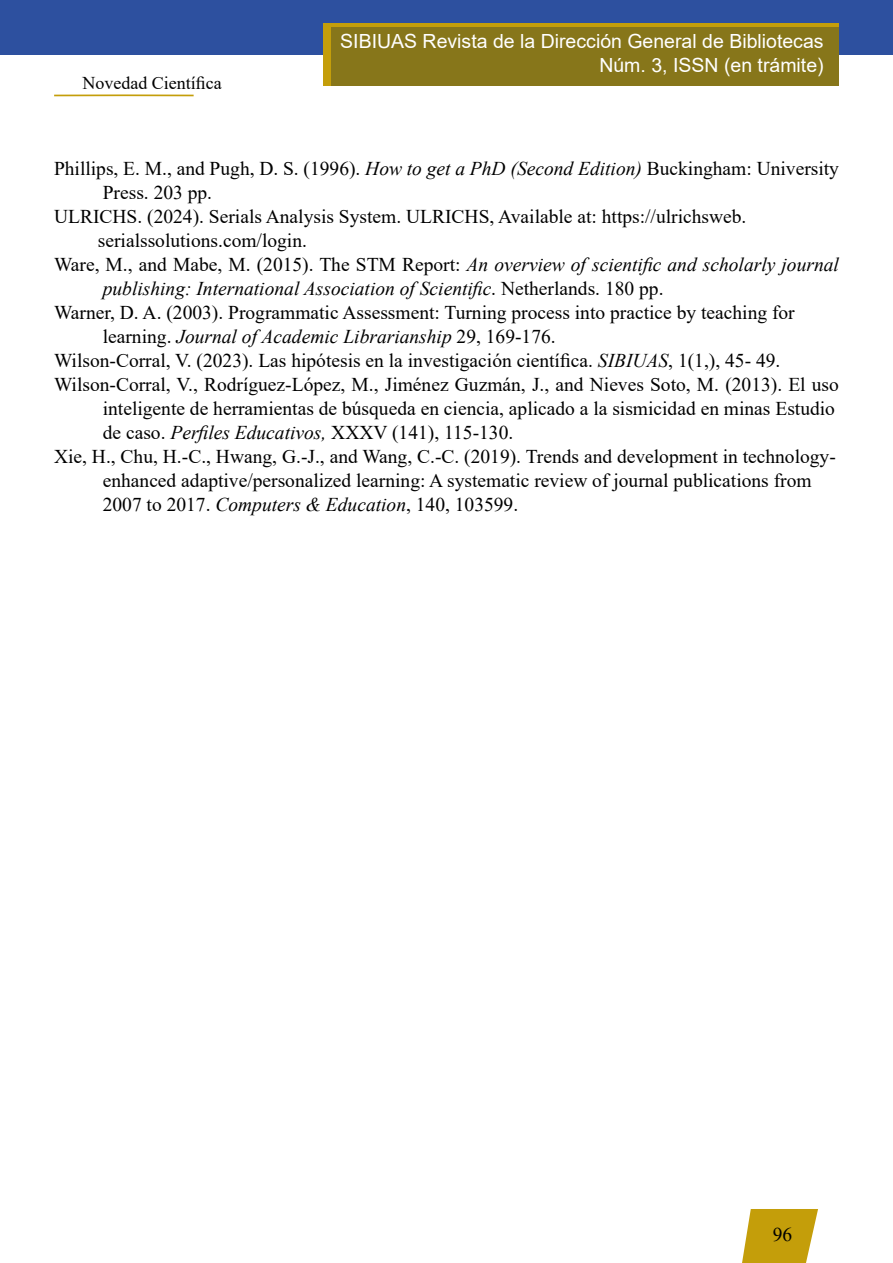
<style>
.page{position:relative;width:893px;height:1263px;background:#fff}
.page>*{position:absolute;margin:0;border:0;box-sizing:border-box;transform-origin:0 0}
.t1{font:19.5px "Times New Roman";color:#000}
.t2{font:italic 19.5px "Times New Roman";color:#000}
.t3{font:19.5px/24px "Arial";color:#fff;text-align:right}
.t4{font:18px "Times New Roman";color:#000}
.s1{font-style:italic}
.s2{font-style:normal}
</style>
<div class="page">
<svg style="left:54px;top:94px;width:140px;height:3px"></svg>
<div style="left:0;top:0;width:893px;height:54px;background:#2d509f"></div>
<div style="left:323px;top:23px;width:516px;height:62px;background:#c49e0a"></div>
<div style="left:331px;top:27px;width:508px;height:58px;background:#87761a"></div>
<svg style="left:742px;top:1209px;width:76px;height:54px;background:#ccab2b"></svg>
<p class="t4" style="left:82px;top:70px;width:141px">Novedad Científica</p>
<p class="t3" style="left:340px;top:29px;width:485px">SIBIUAS Revista de la Dirección General de Bibliotecas<br>Núm. 3, ISSN (en trámite)</p>
<p class="t1" style="left:54px;top:155px;width:786px">Phillips, E. M., and Pugh, D. S. (1996). <span class="s1">How to get a PhD (Second Edition)</span> Buckingham: University</p>
<p class="t1" style="left:103px;top:179px;width:111px">Press. 203 pp.</p>
<p class="t1" style="left:54px;top:203px;width:694px">ULRICHS. (2024). Serials Analysis System. ULRICHS, Available at: https://ulrichsweb.</p>
<p class="t1" style="left:98px;top:227px;width:211px">serialssolutions.com/login.</p>
<p class="t2" style="left:54px;top:251px;width:786px"><span class="s2">Ware, M., and Mabe, M. (2015). The STM Report:</span> An overview of scientific and scholarly journal</p>
<p class="t2" style="left:103px;top:275px;width:562px">publishing: International Association of Scientific<span class="s2">. Netherlands. 180 pp.</span></p>
<p class="t1" style="left:54px;top:299px;width:742px">Warner, D. A. (2003). Programmatic Assessment: Turning process into practice by teaching for</p>
<p class="t2" style="left:103px;top:323px;width:454px"><span class="s2">learning.</span> Journal of Academic Librarianship <span class="s2">29, 169-176.</span></p>
<p class="t1" style="left:54px;top:347px;width:728px">Wilson-Corral, V. (2023). Las hipótesis en la investigación científica. <span class="s1">SIBIUAS</span>, 1(1,), 45- 49.</p>
<p class="t1" style="left:54px;top:371px;width:786px">Wilson-Corral, V., Rodríguez-López, M., Jiménez Guzmán, J., and Nieves Soto, M. (2013). El uso</p>
<p class="t1" style="left:103px;top:395px;width:734px">inteligente de herramientas de búsqueda en ciencia, aplicado a la sismicidad en minas Estudio</p>
<p class="t1" style="left:103px;top:419px;width:412px">de caso. <span class="s1">Perfiles Educativos,</span> XXXV (141), 115-130.</p>
<p class="t1" style="left:54px;top:443px;width:783px">Xie, H., Chu, H.-C., Hwang, G.-J., and Wang, C.-C. (2019). Trends and development in technology-</p>
<p class="t1" style="left:103px;top:467px;width:710px">enhanced adaptive/personalized learning: A systematic review of journal publications from</p>
<p class="t1" style="left:103px;top:491px;width:417px">2007 to 2017. <span class="s1">Computers &amp; Education</span>, 140, 103599.</p>
<p class="t1" style="left:773px;top:1220px;width:21px">96</p>
</div>
